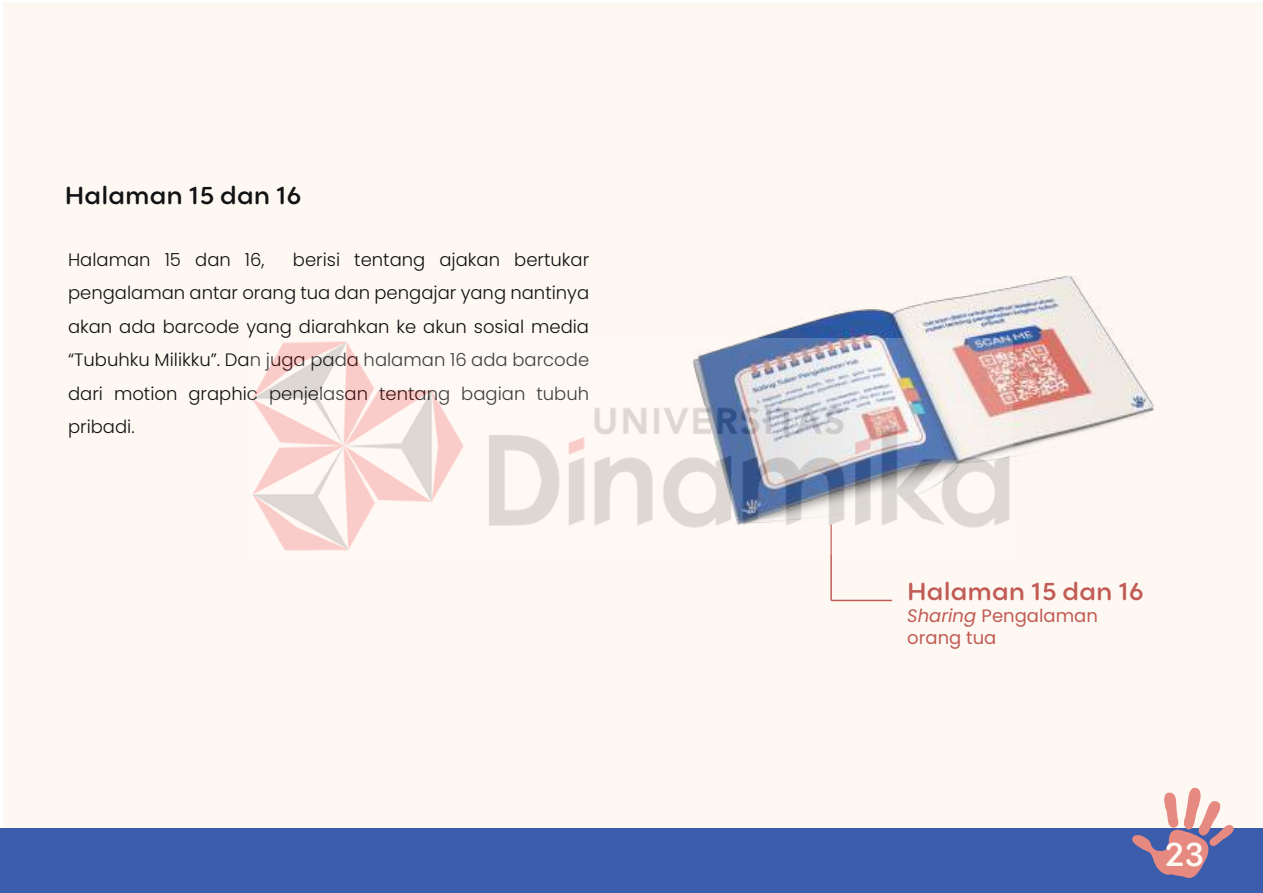
<style>
.page{position:relative;width:1263px;height:893px;background:#fff}
.page>*{position:absolute;margin:0;border:0;box-sizing:border-box;transform-origin:0 0}
.t1{font:600 34.5px "Point Soft DEMO";color:#fef8f2}
.t2{font:600 25.5px "Point Soft DEMO";color:#111213}
.t3{font:600 25.5px "Point Soft DEMO";color:#c25b55}
.t4{font:300 18px/33.5px "Poppins";color:#111213;text-align:justify}
.t5{font:18px/21.6px "Poppins";color:#c25b55}
.s1{font-style:italic}
</style>
<div class="page">
<div style="left:4px;top:2px;width:1259px;height:891px;background:#fef8f2"></div>
<div style="left:0;top:829px;width:1263px;height:64px;background:#3b5dac"></div>
<svg style="left:1126px;top:787px;width:110px;height:91px"></svg>
<img style="left:756px;top:276px;width:398px;height:326px">
<hr style="left:830px;top:525px;width:2px;height:75px;background:#c25b55">
<hr style="left:831px;top:600px;width:61px;height:1px;background:#c25b55">
<img style="left:251px;top:338px;width:761px;height:217px">
<h2 class="t2" style="left:65px;top:186px;width:238px">Halaman 15 dan 16</h2>
<p class="t4" style="left:68px;top:243px;width:523px;text-indent:225px">berisi tentang ajakan bertukar pengalaman antar orang tua dan pengajar yang nantinya akan ada barcode yang diarahkan ke akun sosial media “Tubuhku Milikku”. Dan juga pada halaman 16 ada barcode dari motion graphic penjelasan tentang bagian tubuh pribadi.</p>
<p class="t4" style="left:68px;top:243px;width:198px">Halaman 15 dan 16,</p>
<h2 class="t3" style="left:907px;top:582px;width:238px">Halaman 15 dan 16</h2>
<p class="t5" style="left:907px;top:605px;width:192px"><span class="s1">Sharing</span> Pengalaman orang tua</p>
<h1 class="t1" style="left:1164px;top:841px;width:41px">23</h1>
</div>
